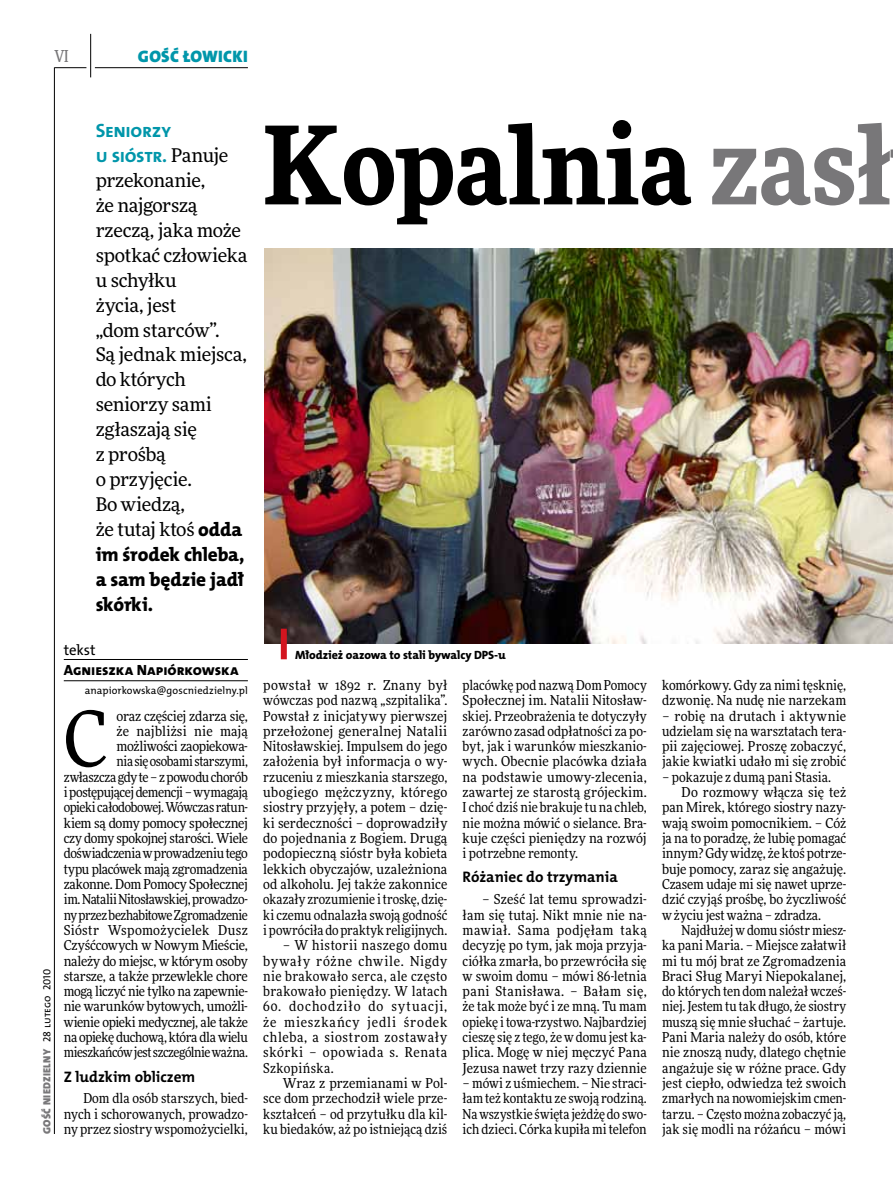
<style>
.page{position:relative;width:893px;height:1191px;background:#fff}
.page>*{position:absolute;margin:0;border:0;box-sizing:border-box;transform-origin:0 0}
.t1{font:900 108px "Freeday Narrow";color:#000}
.t2{font:76.95px "Freeday Narrow News";color:#000}
.t3{font:19.35px/24.9px "The Mix HP8 Ex Bld";letter-spacing:-.01em;color:#000;text-align:justify}
.t4{font:19.35px/24.9px "The Mix HP7 Bld";letter-spacing:-.02em;color:#0096aa}
.t5{font:18.9px/24.9px "Freeday News";letter-spacing:-.015em;color:#000}
.t6{font:16.65px "The Mix HP9 Blk";letter-spacing:.02em;color:#0096aa}
.t7{font:500 16.5px "Freeday Narrow";color:#787779;scale:.9 1}
.t8{font:15.3px "The Mix HP7 Bld";color:#000}
.t9{font:14.85px "The Mix HP8 Ex Bld";color:#000}
.t10{font:14.85px "The Mix HP5 Plain";letter-spacing:-.005em;color:#000}
.t11{font:13.65px/15.3px "Freeday Narrow News";letter-spacing:-.005em;color:#000;text-align:justify}
.t12{font:12px "The Mix HP8 Ex Bld";letter-spacing:-.005em;color:#000}
.t13{font:10.5px "The Mix HP5 Plain";letter-spacing:.01em;color:#000}
.t14{font:10.5px "The Mix HP9 Blk";letter-spacing:.025em;color:#787779}
.s1{font-family:"Freeday News";font-size:18.9px;color:#000}
.s2{font-family:"The Mix HP8 Ex Bld";font-size:19.35px}
.s3{font-family:"The Mix HP5 Plain";color:#000}
.s4{color:#787779}
</style>
<div class="page">
<hr style="left:54px;top:67px;width:1px;height:1067px;background:#000">
<hr style="left:90px;top:34px;width:1px;height:43px;background:#000">
<hr style="left:54px;top:67px;width:32px;height:1px;background:#000">
<hr style="left:95px;top:67px;width:153px;height:1px;background:#000">
<hr style="left:64px;top:659px;width:184px;height:1px;background:#000">
<hr style="left:64px;top:680px;width:184px;height:1px;background:#000">
<img style="left:264px;top:248px;width:629px;height:396px">
<div style="left:281px;top:628px;width:6px;height:31px;background:#d3151f"></div>
<p class="t7" style="left:54px;top:46px;width:17px">VI</p>
<p class="t6" style="left:138px;top:46px;width:111px">GOŚĆ ŁOWICKI</p>
<h3 class="t4" style="left:96px;top:118px;width:134px">Seniorzy<br>u sióstr. <span class="s1">Panuje</span></h3>
<h3 class="t5" style="left:96px;top:168px;width:153px">przekonanie,<br>że najgorszą rzeczą, jaka może spotkać człowieka u schyłku<br>życia, jest<br>„dom starców”.<br>Są jednak miejsca, do których seniorzy sami zgłaszają się<br>z prośbą<br>o przyjęcie.<br>Bo wiedzą,<br>że tutaj ktoś <span class="s2">odda</span></h3>
<h3 class="t3" style="left:96px;top:542px;width:151px">im środek chleba, a sam będzie jadł skórki.</h3>
<p class="t14" style="left:40px;top:1134px;width:167px;rotate:-90deg">GOŚĆ NIEDZIELNY <span class="s3">28 lutego 2010</span></p>
<p class="t10" style="left:64px;top:640px;width:33px">tekst</p>
<p class="t9" style="left:64px;top:660px;width:176px">Agnieszka Napiórkowska</p>
<p class="t13" style="left:85px;top:683px;width:165px">anapiorkowska@goscniedzielny.pl</p>
<h2 class="t2" style="left:64px;top:691px;width:45px">C</h2>
<p class="t11" style="left:64px;top:708px;width:186px;text-align:right">oraz częściej zdarza się,<br>że najbliżsi nie mają możliwości zaopiekowa-<br>nia się osobami starszymi, zwłaszcza gdy te – z powodu chorób i postępującej demencji – wymagają opieki całodobowej. Wówczas ratun&shy;kiem są domy pomocy społecznej czy domy spokojnej starości. Wiele doświadczenia w prowadzeniu tego typu placówek mają zgromadzenia zakonne. Dom Pomocy Społecznej im. Natalii Nitosławskiej, prowadzo&shy;ny przez bezhabitowe Zgromadzenie<br>Sióstr Wspomożycielek Dusz<br>Czyśćcowych w Nowym Mieście, należy do miejsc, w którym osoby starsze, a także przewlekle chore mogą liczyć nie tylko na zapewnie&shy;nie warunków bytowych, umożli&shy;wienie opieki medycznej, ale także na opiekę duchową, która dla wielu mieszkańców jest szczególnie ważna.</p>
<p class="t8" style="left:64px;top:1066px;width:133px">Z ludzkim obliczem</p>
<p class="t11" style="left:64px;top:1090px;width:186px;text-indent:20px">Dom dla osób starszych, bied&shy;nych i schorowanych, prowadzo&shy;ny przez siostry wspomożycielki,</p>
<h1 class="t1" style="left:263px;top:95px;width:630px">Kopalnia <span class="s4">zasł</span></h1>
<p class="t12" style="left:295px;top:647px;width:212px">Młodzież oazowa to stali bywalcy DPS-u</p>
<p class="t11" style="left:263px;top:677px;width:186px">powstał w 1892 r. Znany był wówczas pod nazwą „szpitalika”.<br>Powstał z inicjatywy pierwszej przełożonej generalnej Natalii Nitosławskiej. Impulsem do jego założenia był informacja o wy&shy;rzuceniu z mieszkania starszego, ubogiego mężczyzny, którego siostry przyjęły, a potem – dzię&shy;ki serdeczności – doprowadziły do pojednania z Bogiem. Drugą podopieczną sióstr była kobieta lekkich obyczajów, uzależniona od alkoholu. Jej także zakonnice okazały zrozumienie i troskę, dzię&shy;ki czemu odnalazła swoją godność i powróciła do praktyk religijnych.</p>
<p class="t11" style="left:263px;top:937px;width:186px;text-indent:20px">– W historii naszego domu bywały różne chwile. Nigdy nie brakowało serca, ale często brakowało pieniędzy. W latach</p>
<p class="t11" style="left:263px;top:998px;width:186px">60. dochodziło do sytuacji, że mieszkańcy jedli środek chleba, a siostrom zostawały skórki – opowiada s. Renata Szkopińska.</p>
<p class="t11" style="left:263px;top:1075px;width:186px;text-indent:20px">Wraz z przemianami w Pol&shy;sce dom przechodził wiele prze&shy;kształceń – od przytułku dla kil&shy;ku biedaków, aż po istniejącą dziś</p>
<p class="t11" style="left:463px;top:677px;width:186px">placówkę pod nazwą Dom Pomocy Społecznej im. Natalii Nitosław&shy;skiej. Przeobrażenia te dotyczyły zarówno zasad odpłatności za po&shy;byt, jak i warunków mieszkanio&shy;wych. Obecnie placówka działa na podstawie umowy-zlecenia, zawartej ze starostą grójeckim.<br>I choć dziś nie brakuje tu na chleb, nie można mówić o sielance. Bra&shy;kuje części pieniędzy na rozwój i potrzebne remonty.</p>
<p class="t8" style="left:463px;top:867px;width:157px">Różaniec do trzymania</p>
<p class="t11" style="left:463px;top:891px;width:186px;text-indent:20px">– Sześć lat temu sprowadzi&shy;łam się tutaj. Nikt mnie nie na&shy;mawiał. Sama podjęłam taką decyzję po tym, jak moja przyja&shy;ciółka zmarła, bo przewróciła się w swoim domu – mówi 86-letnia pani Stanisława. – Bałam się, że tak może być i ze mną. Tu mam opiekę i towa-rzystwo. Najbardziej cieszę się z tego, że w domu jest ka&shy;plica. Mogę w niej męczyć Pana Jezusa nawet trzy razy dziennie</p>
<p class="t11" style="left:463px;top:1075px;width:186px">– mówi z uśmiechem. – Nie straci&shy;łam też kontaktu ze swoją rodziną.<br>Na wszystkie święta jeżdżę do swo&shy;ich dzieci. Córka kupiła mi telefon</p>
<p class="t11" style="left:662px;top:677px;width:186px">komórkowy. Gdy za nimi tęsknię, dzwonię. Na nudę nie narzekam</p>
<p class="t11" style="left:662px;top:708px;width:186px">– robię na drutach i aktywnie udzielam się na warsztatach tera&shy;pii zajęciowej. Proszę zobaczyć, jakie kwiatki udało mi się zrobić</p>
<p class="t11" style="left:662px;top:769px;width:171px">– pokazuje z dumą pani Stasia.</p>
<p class="t11" style="left:682px;top:784px;width:166px">Do rozmowy włącza się też</p>
<p class="t11" style="left:662px;top:799px;width:186px">pan Mirek, którego siostry nazy-</p>
<p class="t11" style="left:662px;top:815px;width:186px">wają swoim pomocnikiem. – Cóż</p>
<p class="t11" style="left:662px;top:830px;width:186px">ja na to poradzę, że lubię pomagać</p>
<p class="t11" style="left:662px;top:845px;width:186px">innym? Gdy widzę, że ktoś potrze-</p>
<p class="t11" style="left:662px;top:861px;width:186px">buje pomocy, zaraz się angażuję.</p>
<p class="t11" style="left:662px;top:876px;width:186px">Czasem udaje mi się nawet uprze-</p>
<p class="t11" style="left:662px;top:891px;width:186px">dzić czyjąś prośbę, bo życzliwość</p>
<p class="t11" style="left:662px;top:907px;width:161px">w życiu jest ważna – zdradza.</p>
<p class="t11" style="left:682px;top:922px;width:166px">Najdłużej w domu sióstr miesz-</p>
<p class="t11" style="left:662px;top:937px;width:186px">ka pani Maria. – Miejsce załatwił</p>
<p class="t11" style="left:662px;top:953px;width:186px">mi tu mój brat ze Zgromadzenia</p>
<p class="t11" style="left:662px;top:968px;width:186px">Braci Sług Maryi Niepokalanej,</p>
<p class="t11" style="left:662px;top:983px;width:186px">do których ten dom należał wcześ-</p>
<p class="t11" style="left:662px;top:998px;width:186px">niej. Jestem tu tak długo, że siostry</p>
<p class="t11" style="left:662px;top:1014px;width:186px">muszą się mnie słuchać – żartuje.</p>
<p class="t11" style="left:662px;top:1029px;width:186px">Pani Maria należy do osób, które</p>
<p class="t11" style="left:662px;top:1044px;width:186px">nie znoszą nudy, dlatego chętnie</p>
<p class="t11" style="left:662px;top:1060px;width:186px">angażuje się w różne prace. Gdy</p>
<p class="t11" style="left:662px;top:1075px;width:186px">jest ciepło, odwiedza też swoich</p>
<p class="t11" style="left:662px;top:1090px;width:186px">zmarłych na nowomiejskim cmen-</p>
<p class="t11" style="left:662px;top:1106px;width:186px">tarzu. – Często można zobaczyć ją,</p>
<p class="t11" style="left:662px;top:1121px;width:186px">jak się modli na różańcu – mówi</p>
</div>
